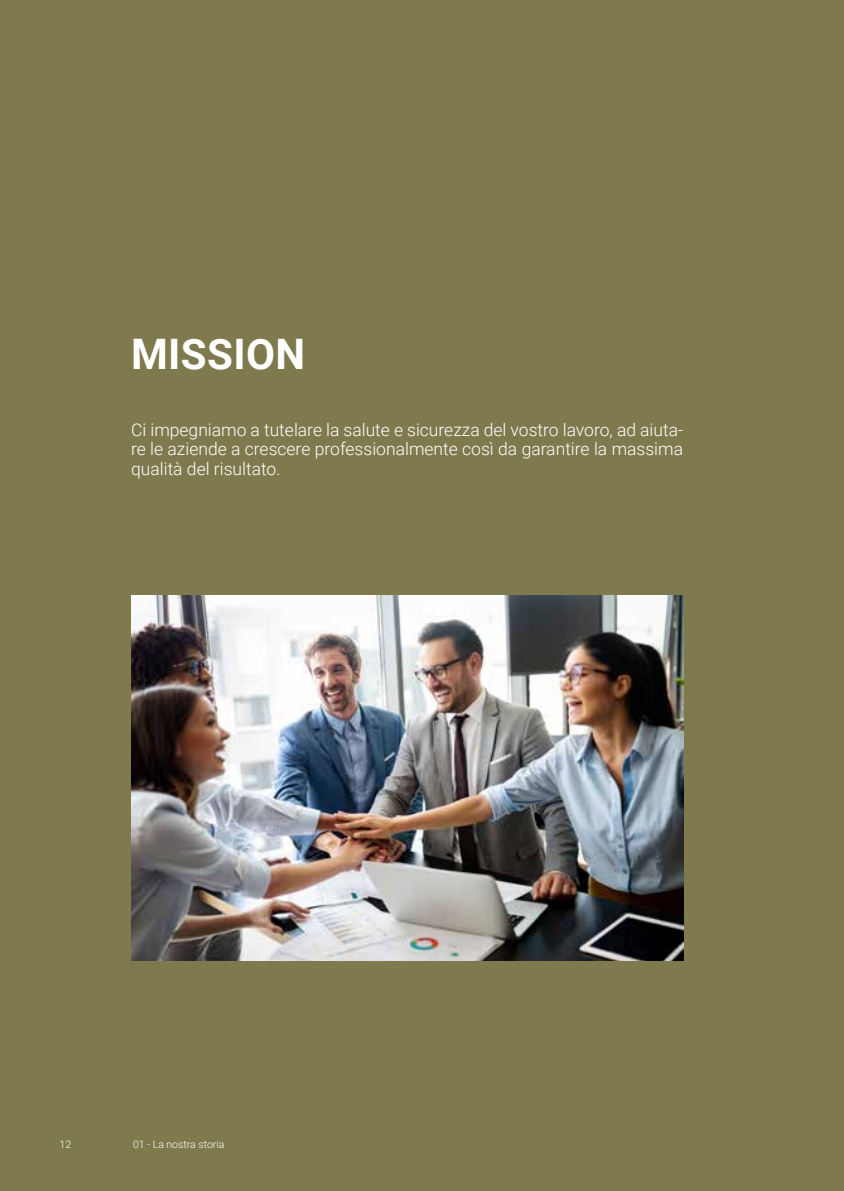
<style>
.page{position:relative;width:844px;height:1191px;background:#fff}
.page>*{position:absolute;margin:0;border:0;box-sizing:border-box;transform-origin:0 0}
.t1{font:700 42px "Roboto";letter-spacing:.01em;color:#fff}
.t2{font:300 17.5px/19.2px "Roboto";color:#fff;text-align:justify}
.t3{font:300 10.5px "Roboto";color:#fff}
</style>
<div class="page">
<div style="left:0;top:0;width:843px;height:1191px;background:#7f7a4d"></div>
<img style="left:131px;top:595px;width:552px;height:365px">
<h1 class="t1" style="left:131px;top:325px;width:176px">MISSION</h1>
<p class="t2" style="left:131px;top:420px;width:553px">Ci impegniamo a tutelare la salute e sicurezza del vostro lavoro, ad aiuta&shy;re le aziende a crescere professionalmente così da garantire la massima qualità del risultato.</p>
<p class="t3" style="left:60px;top:1136px;width:13px">12</p>
<p class="t3" style="left:133px;top:1136px;width:93px">01 - La nostra storia</p>
</div>
